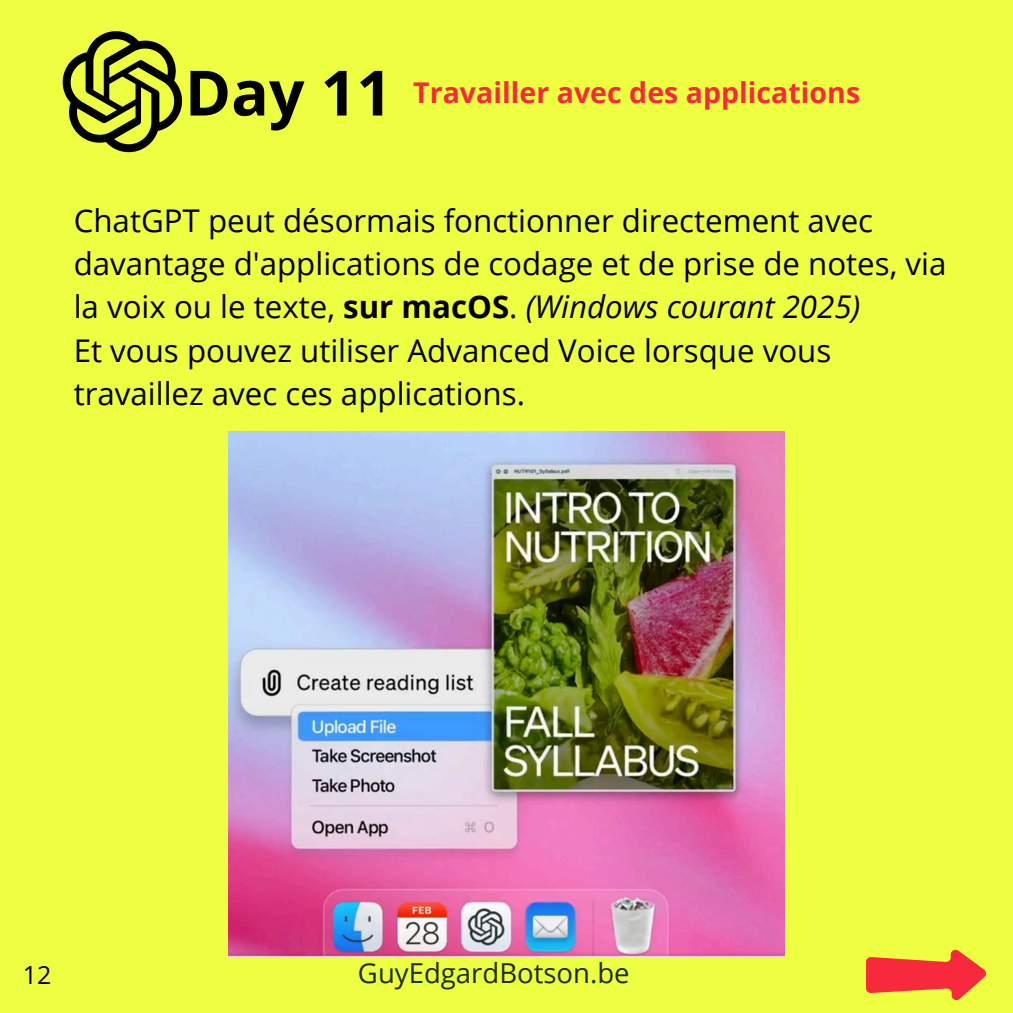
<style>
.page{position:relative;width:1013px;height:1013px;background:#fff}
.page>*{position:absolute;margin:0;border:0;box-sizing:border-box;transform-origin:0 0}
.t1{font:700 62.5px "Open Sans";color:#000}
.t2{font:31.25px/43.1px "Open Sans";color:#000}
.t3{font:700 28.5px "Open Sans";color:#f62a3c}
.t4{font:27.5px "Open Sans";color:#1a2c03}
.t5{font:25px "Open Sans";color:#000}
.s1{font-weight:700}
.s2{font-style:italic}
</style>
<div class="page">
<div style="left:0;top:0;width:1012px;height:1012px;background:#eeff41"></div>
<svg style="left:63px;top:31px;width:119px;height:121px"></svg>
<svg style="left:866px;top:949px;width:120px;height:51px"></svg>
<img style="left:228px;top:431px;width:556px;height:525px">
<p class="t1" style="left:185px;top:49px;width:209px">Day 11</p>
<h3 class="t3" style="left:413px;top:72px;width:448px">Travailler avec des applications</h3>
<h1 class="t2" style="left:74px;top:198px;width:874px">ChatGPT peut désormais fonctionner directement avec davantage d'applications de codage et de prise de notes, via la voix ou le texte, <span class="s1">sur macOS</span>. <span class="s2">(Windows courant 2025)<br></span>Et vous pouvez utiliser Advanced Voice lorsque vous travaillez avec ces applications.</h1>
<p class="t5" style="left:23px;top:957px;width:30px">12</p>
<h2 class="t4" style="left:358px;top:953px;width:273px">GuyEdgardBotson.be</h2>
</div>
